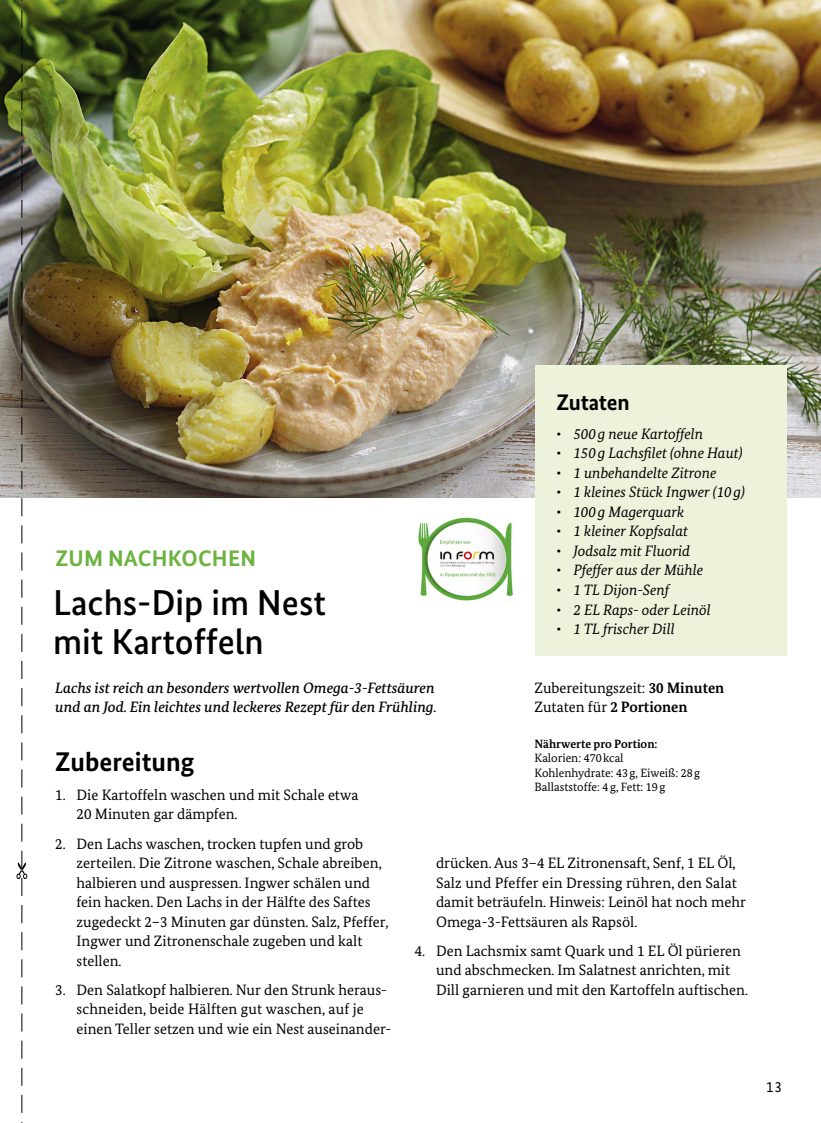
<style>
.page{position:relative;width:821px;height:1123px;background:#fff}
.page>*{position:absolute;margin:0;border:0;box-sizing:border-box;transform-origin:0 0}
.t1{font:500 36px/39px "Bundes Sans";color:#000}
.t2{font:700 27px "Bundes Sans";color:#000}
.t3{font:700 22.5px "Bundes Sans";letter-spacing:.01em;color:#6bb340}
.t4{font:700 22.5px "Bundes Sans";letter-spacing:-.01em;color:#000}
.t5{font:15px/19.5px "Bundes Serif";color:#000}
.t6{font:italic 15px "Bundes Serif";color:#000}
.t7{font:italic 500 15px/19.5px "Bundes Serif";color:#000}
.t8{font:15px "Bundes Sans";color:#000}
.t9{font:12px "Bundes Serif";color:#000}
.t10{font:700 12px/14.4px "Bundes Serif";color:#000}
.s1{font-weight:700}
.s2{font-weight:400}
</style>
<div class="page">
<img style="left:418px;top:517px;width:95px;height:84px">
<img style="left:0;top:0;width:821px;height:497px">
<img style="left:16px;top:0;width:11px;height:1123px">
<div style="left:535px;top:365px;width:252px;height:290px;background:#ecf3da"></div>
<p class="t3" style="left:55px;top:544px;width:202px">ZUM NACHKOCHEN</p>
<h2 class="t1" style="left:53px;top:582px;width:274px">Lachs-Dip im Nest mit Kartoffeln</h2>
<p class="t7" style="left:55px;top:677px;width:383px">Lachs ist reich an besonders wertvollen Omega-3-Fettsäuren und an Jod. Ein leichtes und leckeres Rezept für den Frühling.</p>
<h3 class="t4" style="left:556px;top:388px;width:75px">Zutaten</h3>
<p class="t6" style="left:556px;top:424px;width:148px">• 500g neue Kartoffeln</p>
<p class="t6" style="left:556px;top:444px;width:188px">• 150g Lachsfilet (ohne Haut)</p>
<p class="t6" style="left:556px;top:463px;width:162px">• 1 unbehandelte Zitrone</p>
<p class="t6" style="left:556px;top:483px;width:190px">• 1 kleines Stück Ingwer (10 g)</p>
<p class="t6" style="left:556px;top:502px;width:129px">• 100g Magerquark</p>
<p class="t6" style="left:556px;top:522px;width:133px">• 1 kleiner Kopfsalat</p>
<p class="t6" style="left:556px;top:541px;width:135px">• Jodsalz mit Fluorid</p>
<p class="t6" style="left:556px;top:561px;width:148px">• Pfeffer aus der Mühle</p>
<p class="t6" style="left:556px;top:580px;width:114px">• 1 TL Dijon-Senf</p>
<p class="t6" style="left:556px;top:600px;width:156px">• 2 EL Raps- oder Leinöl</p>
<p class="t6" style="left:556px;top:619px;width:120px">• 1 TL frischer Dill</p>
<p class="t5" style="left:534px;top:677px;width:191px">Zubereitungszeit: <span class="s1">30 Minuten<br></span>Zutaten für <span class="s1">2 Portionen</span></p>
<h3 class="t2" style="left:55px;top:745px;width:141px">Zubereitung</h3>
<p class="t5" style="left:77px;top:784px;width:283px;text-indent:-21px">1. Die Kartoffeln waschen und mit Schale etwa<br>20 Minuten gar dämpfen.</p>
<p class="t5" style="left:77px;top:833px;width:313px;text-indent:-21px">2. Den Lachs waschen, trocken tupfen und grob zerteilen. Die Zitrone waschen, Schale abreiben, halbieren und auspressen. Ingwer schälen und fein hacken. Den Lachs in der Hälfte des Saftes zugedeckt 2–3 Minuten gar dünsten. Salz, Pfeffer, Ingwer und Zitronenschale zugeben und kalt stellen.</p>
<p class="t5" style="left:77px;top:979px;width:316px;text-indent:-21px">3. Den Salatkopf halbieren. Nur den Strunk heraus&shy;schneiden, beide Hälften gut waschen, auf je einen Teller setzen und wie ein Nest auseinander-</p>
<p class="t10" style="left:534px;top:736px;width:124px">Nährwerte pro Portion:<br><span class="s2">Kalorien: 470kcal</span></p>
<p class="t9" style="left:534px;top:765px;width:167px">Kohlenhydrate: 43g, Eiweiß: 28 g</p>
<p class="t9" style="left:534px;top:779px;width:132px">Ballaststoffe: 4 g, Fett: 19 g</p>
<p class="t5" style="left:436px;top:853px;width:311px">drücken. Aus 3–4 EL Zitronensaft, Senf, 1 EL Öl, Salz und Pfeffer ein Dressing rühren, den Salat damit beträufeln. Hinweis: Leinöl hat noch mehr Omega-3-Fettsäuren als Rapsöl.</p>
<p class="t5" style="left:436px;top:940px;width:313px;text-indent:-21px">4. Den Lachsmix samt Quark und 1 EL Öl pürieren und abschmecken. Im Salatnest anrichten, mit<br>Dill garnieren und mit den Kartoffeln auftischen.</p>
<p class="t8" style="left:766px;top:1078px;width:17px">13</p>
</div>
